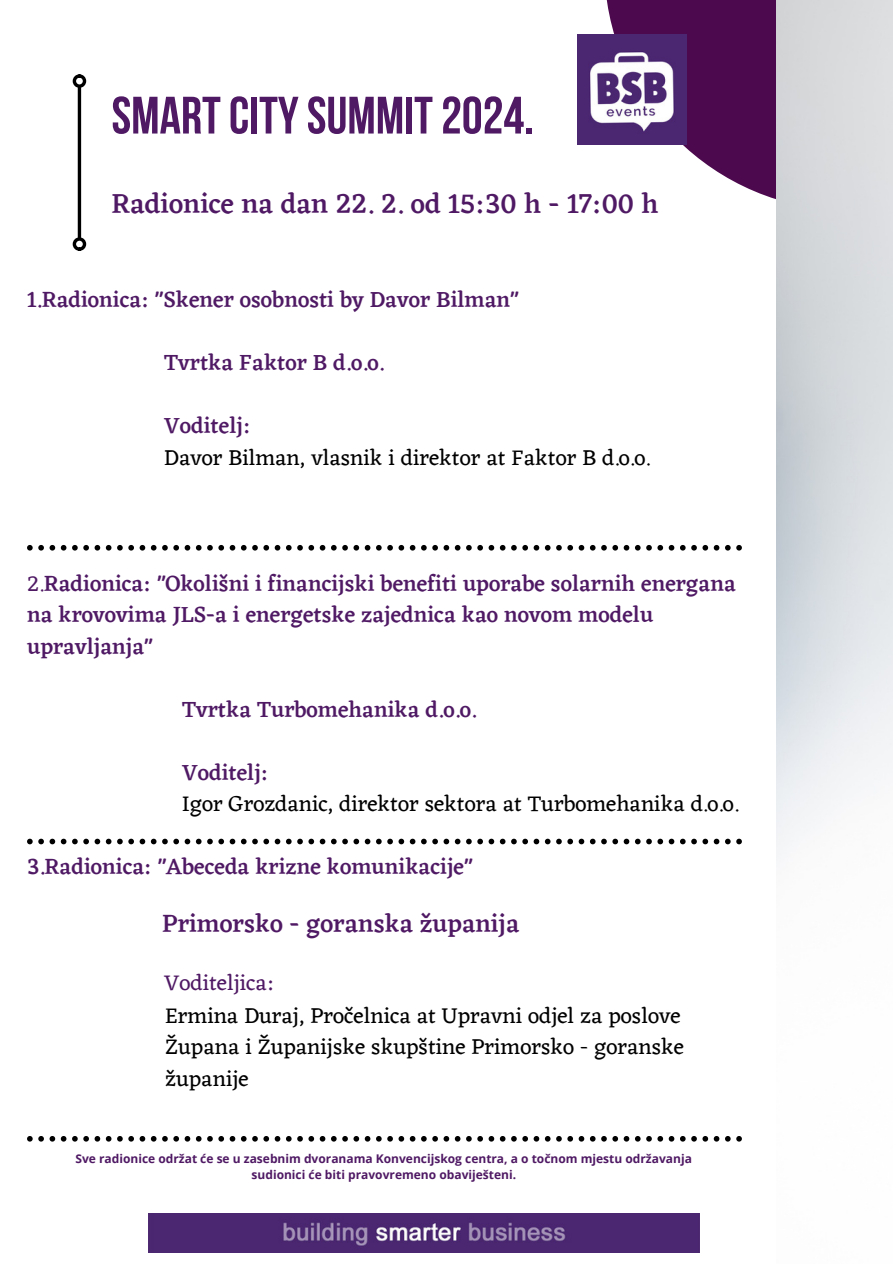
<style>
.page{position:relative;width:893px;height:1264px;background:#fff}
.page>*{position:absolute;margin:0;border:0;box-sizing:border-box;transform-origin:0 0}
.t1{font:700 52.5px "Bebas Neue";color:#4f1964}
.t2{font:500 28.05px "Eczar";color:#4f1964}
.t3{font:500 25.5px "Eczar";color:#4f1964}
.t4{font:500 22.5px/31.5px "Eczar";color:#4f1964}
.t5{font:22.5px/31.5px "Eczar";color:#000}
.t6{font:22.5px "Eczar";color:#4f1964}
.t7{font:700 12px "Open Sans";color:#4f1964}
.s1{font-weight:500;color:#4f1964}
.s2{font-weight:400}
</style>
<div class="page">
<svg style="left:604px;top:0;width:172px;height:199px;fill:#4c094d"></svg>
<hr style="left:78px;top:88px;width:3px;height:149px;background:#000">
<div style="left:73px;top:237px;width:13px;height:14px;border:3px solid #000;border-radius:50%"></div>
<div style="left:73px;top:74px;width:13px;height:14px;border:3px solid #000;border-radius:50%"></div>
<img style="left:577px;top:35px;width:109px;height:109px">
<img style="left:148px;top:1213px;width:551px;height:39px">
<svg style="left:27px;top:545px;width:714px;height:5px"></svg>
<svg style="left:27px;top:838px;width:714px;height:6px"></svg>
<svg style="left:27px;top:1136px;width:714px;height:5px"></svg>
<h3 class="t1" style="left:111px;top:94px;width:424px">SMARTCITYSUMMIT2024.</h3>
<h2 class="t2" style="left:111px;top:187px;width:548px">Radionice na dan 22. 2. od 15:30 h - 17:00 h</h2>
<p class="t4" style="left:27px;top:283px;width:493px">1.Radionica: "Skener osobnosti by Davor Bilman"</p>
<h1 class="t4" style="left:164px;top:346px;width:221px">Tvrtka Faktor B d.o.o.</h1>
<h2 class="t5" style="left:164px;top:409px;width:487px"><span class="s1">Voditelj:<br></span>Davor Bilman, vlasnik i direktor at Faktor B d.o.o.</h2>
<h3 class="t4" style="left:27px;top:567px;width:710px"><span class="s2">2.</span>Radionica: "Okolišni i financijski benefiti uporabe solarnih energana na krovovima JLS-a i energetske zajednica kao novom modelu upravljanja"</h3>
<h3 class="t4" style="left:182px;top:693px;width:296px">Tvrtka Turbomehanika d.o.o.</h3>
<h4 class="t5" style="left:182px;top:756px;width:558px"><span class="s1">Voditelj:<br></span>Igor Grozdanic, direktor sektora at Turbomehanika d.o.o.</h4>
<h4 class="t4" style="left:27px;top:850px;width:447px">3.Radionica: "Abeceda krizne komunikacije"</h4>
<h3 class="t3" style="left:162px;top:908px;width:359px">Primorsko - goranska županija</h3>
<h4 class="t6" style="left:164px;top:969px;width:112px">Voditeljica:</h4>
<p class="t5" style="left:165px;top:999px;width:520px">Ermina Duraj, Pročelnica at Upravni odjel za poslove<br>Župana i Županijske skupštine Primorsko - goranske županije</p>
<h4 class="t7" style="left:75px;top:1149px;width:618px">Sve radionice održat će se u zasebnim dvoranama Konvencijskog centra, a o točnom mjestu održavanja</h4>
<h4 class="t7" style="left:251px;top:1165px;width:266px">sudionici će biti pravovremeno obaviješteni.</h4>
</div>
